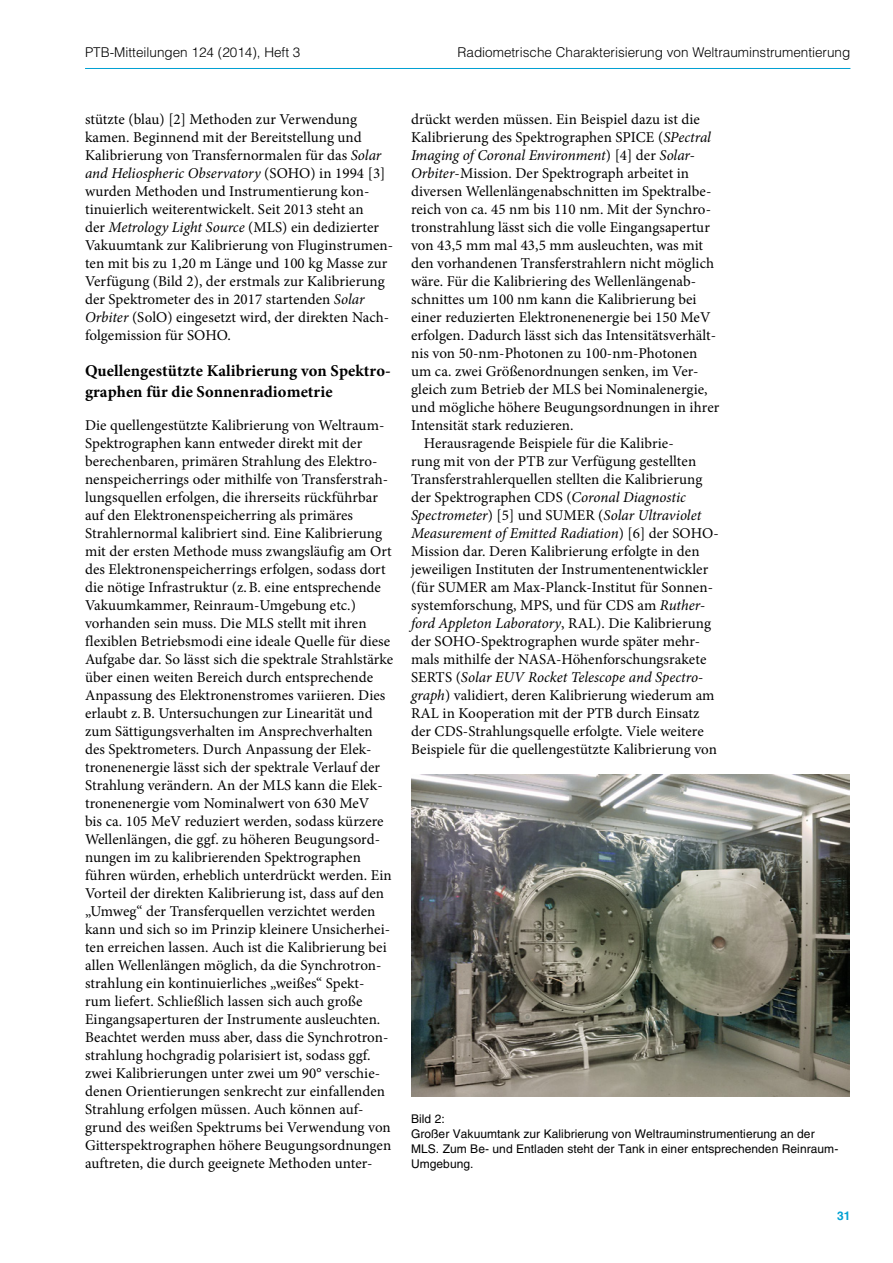
<style>
.page{position:relative;width:893px;height:1263px;background:#fff}
.page>*{position:absolute;margin:0;border:0;box-sizing:border-box;transform-origin:0 0}
.t1{font:700 16.5px/21px "Minion Pro";letter-spacing:.005em;color:#000}
.t2{font:15px/18px "Minion Pro";letter-spacing:.005em;color:#000}
.t3{font:italic 15px "Minion Pro";letter-spacing:-.005em;color:#000}
.t4{font:300 13.5px "Helvetica LT Std";color:#000}
.t5{font:12px/15px "Helvetica LT Std";letter-spacing:.005em;color:#000}
.t6{font:700 12px "Helvetica LT Std";color:#00a1d3}
.s1{font-style:italic}
.s2{font-style:normal}
</style>
<div class="page">
<hr style="left:85px;top:68px;width:765px;height:1px;background:#00a1d3">
<img style="left:411px;top:774px;width:439px;height:322px">
<p class="t4" style="left:85px;top:44px;width:217px">PTB-Mitteilungen 124 (2014), Heft 3</p>
<p class="t4" style="left:457px;top:44px;width:394px">Radiometrische Charakterisierung von Weltrauminstrumentierung</p>
<p class="t2" style="left:85px;top:111px;width:310px">stützte (blau) [2] Methoden zur Verwendung kamen. Beginnend mit der Bereitstellung und Kalibrierung von Transfernormalen für das <span class="s1">Solar and Heliospheric Observatory</span> (SOHO) in 1994 [3] wurden Methoden und Instrumentierung kon&shy;tinuierlich weiterentwickelt. Seit 2013 steht an<br>der <span class="s1">Metrology Light Source</span> (MLS) ein dedizierter Vakuumtank zur Kalibrierung von Fluginstrumen&shy;ten mit bis zu 1,20 m Länge und 100 kg Masse zur Verfügung (Bild 2), der erstmals zur Kalibrierung der Spektrometer des in 2017 startenden <span class="s1">Solar Orbiter</span> (SolO) eingesetzt wird, der direkten Nach&shy;folgemission für SOHO.</p>
<p class="t1" style="left:85px;top:360px;width:307px">Quellengestützte Kalibrierung von Spektro&shy;graphen für die Sonnenradiometrie</p>
<p class="t2" style="left:85px;top:417px;width:310px">Die quellengestützte Kalibrierung von Weltraum-Spektrographen kann entweder direkt mit der berechenbaren, primären Strahlung des Elektro&shy;nenspeicherrings oder mithilfe von Transferstrah&shy;lungsquellen erfolgen, die ihrerseits rückführbar auf den Elektronenspeicherring als primäres Strahlernormal kalibriert sind. Eine Kalibrierung mit der ersten Methode muss zwangsläufig am Ort des Elektronenspeicherrings erfolgen, sodass dort die nötige Infrastruktur (z.B. eine entsprechende Vakuumkammer, Reinraum-Umgebung etc.) vorhanden sein muss. Die MLS stellt mit ihren flexiblen Betriebsmodi eine ideale Quelle für diese Aufgabe dar. So lässt sich die spektrale Strahlstärke über einen weiten Bereich durch entsprechende Anpassung des Elektronenstromes variieren. Dies erlaubt z.B. Untersuchungen zur Linearität und zum Sättigungsverhalten im Ansprechverhalten des Spektrometers. Durch Anpassung der Elek&shy;tronenenergie lässt sich der spektrale Verlauf der Strahlung verändern. An der MLS kann die Elek&shy;tronenenergie vom Nominalwert von 630 MeV<br>bis ca. 105 MeV reduziert werden, sodass kürzere Wellenlängen, die ggf. zu höheren Beugungsord&shy;nungen im zu kalibrierenden Spektrographen führen würden, erheblich unterdrückt werden. Ein Vorteil der direkten Kalibrierung ist, dass auf den „Umweg“ der Transferquellen verzichtet werden kann und sich so im Prinzip kleinere Unsicherhei&shy;ten erreichen lassen. Auch ist die Kalibrierung bei allen Wellenlängen möglich, da die Synchrotron&shy;strahlung ein kontinuierliches „weißes“ Spekt&shy;rum liefert. Schließlich lassen sich auch große Eingangsaperturen der Instrumente ausleuchten.<br>Beachtet werden muss aber, dass die Synchrotron&shy;strahlung hochgradig polarisiert ist, sodass ggf. zwei Kalibrierungen unter zwei um 90° verschie&shy;denen Orientierungen senkrecht zur einfallenden Strahlung erfolgen müssen. Auch können auf&shy;grund des weißen Spektrums bei Verwendung von Gitterspektrographen höhere Beugungsordnungen auftreten, die durch geeignete Methoden unter-</p>
<p class="t2" style="left:411px;top:111px;width:290px">drückt werden müssen. Ein Beispiel dazu ist die</p>
<p class="t2" style="left:411px;top:129px;width:301px">Kalibrierung des Spektrographen SPICE (<span class="s1">SPectral</span></p>
<p class="t3" style="left:411px;top:145px;width:285px">Imaging of Coronal Environment<span class="s2">) [4] der</span> Solar-</p>
<p class="t2" style="left:411px;top:165px;width:280px"><span class="s1">Orbiter</span>-Mission. Der Spektrograph arbeitet in</p>
<p class="t2" style="left:411px;top:183px;width:302px">diversen Wellenlängenabschnitten im Spektralbe-</p>
<p class="t2" style="left:411px;top:201px;width:301px">reich von ca. 45 nm bis 110 nm. Mit der Synchro-</p>
<p class="t2" style="left:411px;top:219px;width:300px">tronstrahlung lässt sich die volle Eingangsapertur</p>
<p class="t2" style="left:411px;top:237px;width:294px">von 43,5 mm mal 43,5 mm ausleuchten, was mit</p>
<p class="t2" style="left:411px;top:255px;width:304px">den vorhandenen Transferstrahlern nicht möglich</p>
<p class="t2" style="left:411px;top:273px;width:287px">wäre. Für die Kalibriering des Wellenlängenab-</p>
<p class="t2" style="left:411px;top:291px;width:287px">schnittes um 100 nm kann die Kalibrierung bei</p>
<p class="t2" style="left:411px;top:309px;width:301px">einer reduzierten Elektronenenergie bei 150 MeV</p>
<p class="t2" style="left:411px;top:327px;width:307px">erfolgen. Dadurch lässt sich das Intensitätsverhält-</p>
<p class="t2" style="left:411px;top:345px;width:288px">nis von 50-nm-Photonen zu 100-nm-Photonen</p>
<p class="t2" style="left:411px;top:363px;width:289px">um ca. zwei Größenordnungen senken, im Ver-</p>
<p class="t2" style="left:411px;top:381px;width:298px">gleich zum Betrieb der MLS bei Nominalenergie,</p>
<p class="t2" style="left:411px;top:399px;width:310px">und mögliche höhere Beugungsordnungen in ihrer</p>
<p class="t2" style="left:411px;top:417px;width:164px">Intensität stark reduzieren.</p>
<p class="t2" style="left:424px;top:435px;width:251px">Herausragende Beispiele für die Kalibrie-</p>
<p class="t2" style="left:411px;top:453px;width:287px">rung mit von der PTB zur Verfügung gestellten</p>
<p class="t2" style="left:411px;top:471px;width:293px">Transferstrahlerquellen stellten die Kalibrierung</p>
<p class="t2" style="left:411px;top:489px;width:276px">der Spektrographen CDS (<span class="s1">Coronal Diagnostic</span></p>
<p class="t3" style="left:411px;top:505px;width:292px">Spectrometer<span class="s2">) [5] und SUMER (</span>Solar Ultraviolet</p>
<p class="t3" style="left:411px;top:523px;width:309px">Measurement of Emitted Radiation<span class="s2">) [6] der SOHO-</span></p>
<p class="t2" style="left:411px;top:543px;width:290px">Mission dar. Deren Kalibrierung erfolgte in den</p>
<p class="t2" style="left:411px;top:561px;width:299px">jeweiligen Instituten der Instrumentenentwickler</p>
<p class="t2" style="left:411px;top:579px;width:303px">(für SUMER am Max-Planck-Institut für Sonnen-</p>
<p class="t2" style="left:411px;top:597px;width:296px">systemforschung, MPS, und für CDS am <span class="s1">Ruther-</span></p>
<p class="t3" style="left:411px;top:613px;width:301px">ford Appleton Laboratory<span class="s2">, RAL). Die Kalibrierung</span></p>
<p class="t2" style="left:411px;top:633px;width:291px">der SOHO-Spektrographen wurde später mehr-</p>
<p class="t2" style="left:411px;top:651px;width:297px">mals mithilfe der NASA-Höhenforschungsrakete</p>
<p class="t3" style="left:411px;top:667px;width:294px"><span class="s2">SERTS (</span>Solar EUV Rocket Telescope and Spectro-</p>
<p class="t2" style="left:411px;top:687px;width:305px"><span class="s1">graph</span>) validiert, deren Kalibrierung wiederum am</p>
<p class="t2" style="left:411px;top:705px;width:290px">RAL in Kooperation mit der PTB durch Einsatz</p>
<p class="t2" style="left:411px;top:723px;width:294px">der CDS-Strahlungsquelle erfolgte. Viele weitere</p>
<p class="t2" style="left:411px;top:741px;width:307px">Beispiele für die quellengestützte Kalibrierung von</p>
<p class="t5" style="left:411px;top:1111px;width:429px">Bild 2:<br>Großer Vakuumtank zur Kalibrierung von Weltrauminstrumentierung an der MLS. Zum Be- und Entladen steht der Tank in einer entsprechenden Reinraum-Umgebung.</p>
<p class="t6" style="left:837px;top:1208px;width:15px">31</p>
</div>
